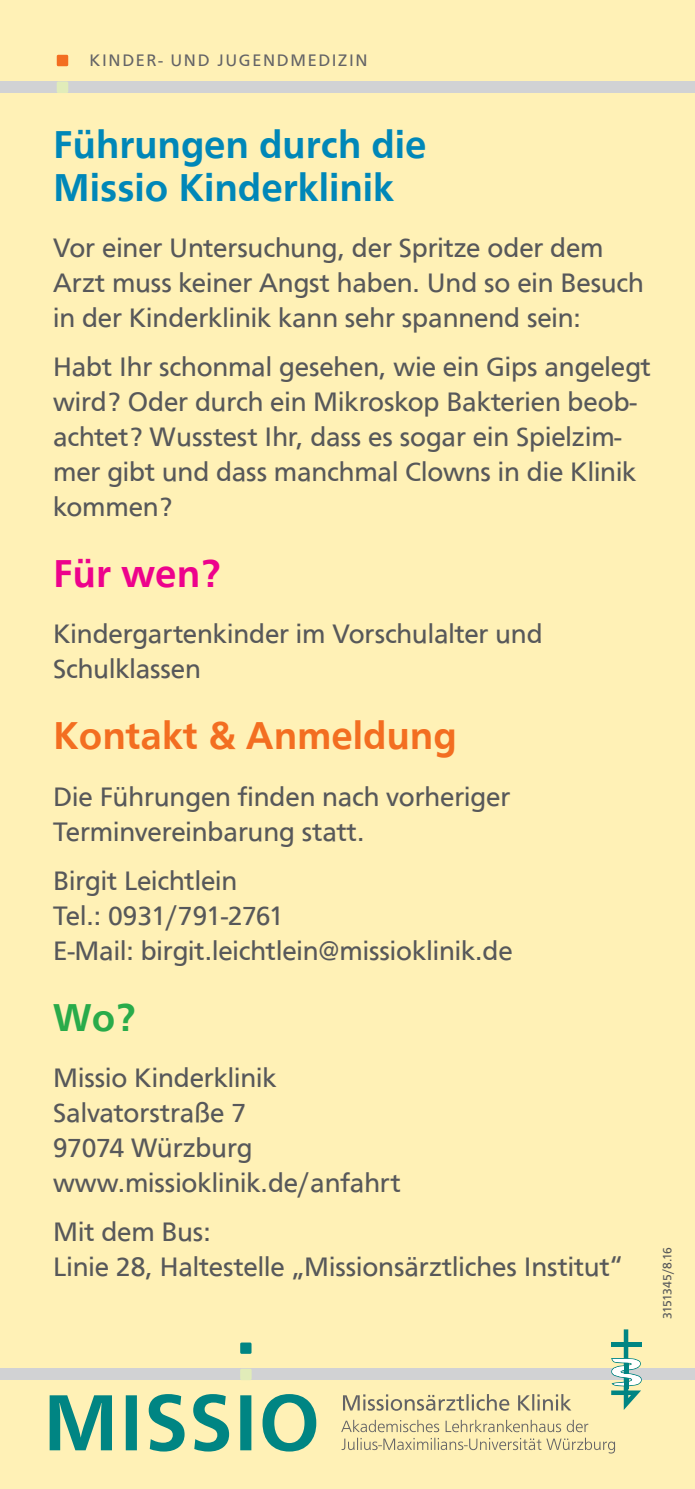
<style>
.page{position:relative;width:695px;height:1489px;background:#fff}
.page>*{position:absolute;margin:0;border:0;box-sizing:border-box;transform-origin:0 0}
.Headline{font:500 40px/42.5px "Front Page";color:#0087b8}
.Headline-2{font:500 40px "Front Page";color:#f36e21}
.Headline-3{font:500 40px "Front Page";color:#ed028c}
.Headline-4{font:500 40px "Front Page";color:#29ab4a}
.Fließtext{font:27.5px/35px "Front Page";color:#57585a}
.Abteilung{font:17.25px "Front Page";letter-spacing:.1em;color:#636366}
.Artikelnummer{font:12.5px "Front Page";letter-spacing:-.045em;color:#57585a}
</style>
<div class="page">
<div style="left:0;top:0;width:694px;height:1488px;background:#fff1b6"></div>
<div style="left:0;top:1368px;width:694px;height:11px;background:#d1d2d4"></div>
<svg style="left:611px;top:1329px;width:30px;height:80px"></svg>
<div style="left:623px;top:1362px;width:5px;height:11px;background:#008583"></div>
<div style="left:623px;top:1377px;width:5px;height:11px;background:#008583"></div>
<svg style="left:341px;top:1437px;width:274px;height:16px"></svg>
<svg style="left:341px;top:1419px;width:247px;height:12px"></svg>
<svg style="left:343px;top:1394px;width:228px;height:16px"></svg>
<div style="left:240px;top:1342px;width:11px;height:11px;background:#008583;border-radius:2px"></div>
<svg style="left:50px;top:1394px;width:266px;height:57px"></svg>
<div style="left:240px;top:1368px;width:11px;height:11px;background:#e1ecb9;border-radius:2px"></div>
<div style="left:0;top:81px;width:694px;height:12px;background:#d1d2d4"></div>
<div style="left:57px;top:55px;width:11px;height:11px;background:#f36e21;border-radius:2px"></div>
<div style="left:57px;top:81px;width:11px;height:12px;background:#e1ecb9;border-radius:2px"></div>
<p class="Abteilung" style="left:90px;top:48px;width:279px">KINDER- UND JUGENDMEDIZIN</p>
<p class="Headline" style="left:53px;top:121px;width:375px">Führungen durch die<br>Missio Kinderklinik</p>
<p class="Fließtext" style="left:53px;top:228px;width:592px">Vor einer Untersuchung, der Spritze oder dem<br>Arzt muss keiner Angst haben. Und so ein Besuch in der Kinderklinik kann sehr spannend sein:</p>
<p class="Fließtext" style="left:53px;top:347px;width:599px">Habt Ihr schonmal gesehen, wie ein Gips angelegt wird? Oder durch ein Mikroskop Bakterien beob&shy;achtet? Wusstest Ihr, dass es sogar ein Spielzim&shy;mer gibt und dass manchmal Clowns in die Klinik kommen?</p>
<p class="Headline-3" style="left:53px;top:544px;width:169px">Für wen?</p>
<p class="Fließtext" style="left:53px;top:614px;width:491px">Kindergartenkinder im Vorschulalter und<br>Schulklassen</p>
<p class="Headline-2" style="left:53px;top:706px;width:405px">Kontakt &amp; Anmeldung</p>
<p class="Fließtext" style="left:53px;top:777px;width:458px">Die Führungen finden nach vorheriger<br>Terminvereinbarung statt.</p>
<p class="Fließtext" style="left:53px;top:861px;width:461px">Birgit Leichtlein<br>Tel.: 0931/791-2761<br>E-Mail: birgit.leichtlein@missioklinik.de</p>
<p class="Headline-4" style="left:53px;top:988px;width:84px">Wo?</p>
<p class="Fließtext" style="left:53px;top:1058px;width:349px">Missio Kinderklinik<br>Salvatorstraße 7<br>97074 Würzburg www.missioklinik.de/anfahrt</p>
<p class="Fließtext" style="left:53px;top:1212px;width:570px">Mit dem Bus:<br>Linie 28, Haltestelle „Missionsärztliches Institut“</p>
<p class="Artikelnummer" style="left:658px;top:1318px;width:73px;rotate:-90deg">3151345/8.16</p>
</div>
